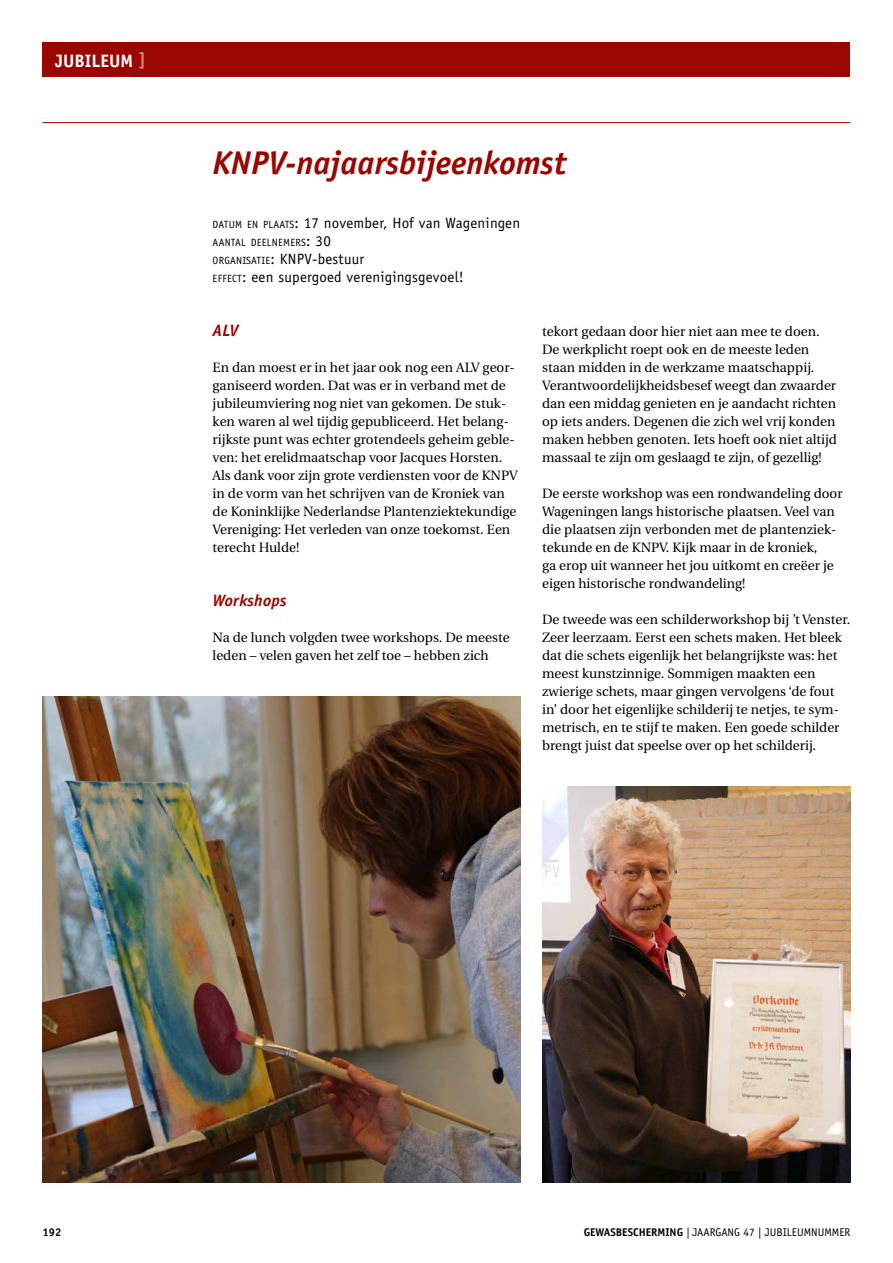
<style>
.page{position:relative;width:893px;height:1263px;background:#fff}
.page>*{position:absolute;margin:0;border:0;box-sizing:border-box;transform-origin:0 0}
.t1{font:italic 700 33px "Officina Sans";color:#9b0600}
.t2{font:700 18px "Officina Sans";color:#fff}
.t3{font:italic 700 16.5px "Officina Sans";letter-spacing:.015em;color:#9b0600}
.t4{font:15px/18px "Officina Sans";letter-spacing:.015em;color:#000}
.t5{font:13.5px/18px "Utopia";color:#000}
.t6{font:11.25px "Officina Sans";color:#000}
.t7{font:700 11.25px "Officina Sans";color:#000}
.t8{font:10.5px "Officina Sans";letter-spacing:.02em;color:#000}
.s1{color:#cf8269}
.s2{font-size:10.5px}
.s3{font-style:inherit}
.s4{font-size:15px}
.s5{font-weight:700}
</style>
<div class="page">
<div style="left:43px;top:43px;width:807px;height:34px;background:#9b0600"></div>
<hr style="left:43px;top:122px;width:807px;height:1px;background:#9b0600">
<img style="left:542px;top:786px;width:308px;height:396px">
<img style="left:43px;top:696px;width:478px;height:486px">
<h2 class="t2" style="left:55px;top:49px;width:92px">JUBILEUM <span class="s1">]</span></h2>
<h1 class="t1" style="left:213px;top:143px;width:355px">KNPV-najaarsbijeenkomst</h1>
<p class="t4" style="left:213px;top:214px;width:309px"><span class="s2">DATUM EN PLAATS</span><span class="s3">:</span> 17 november, Hof van Wageningen</p>
<p class="t8" style="left:213px;top:236px;width:120px">AANTAL DEELNEMERS<span class="s4">:</span> <span class="s4">30</span></p>
<p class="t4" style="left:213px;top:250px;width:253px"><span class="s2">ORGANISATIE</span><span class="s3">:</span> KNPV-bestuur<br><span class="s2">EFFECT</span><span class="s3">:</span> een supergoed verenigingsgevoel!</p>
<p class="t3" style="left:213px;top:321px;width:27px">ALV</p>
<p class="t5" style="left:213px;top:359px;width:307px">En dan moest er in het jaar ook nog een ALV geor&shy;ganiseerd worden. Dat was er in verband met de jubileumviering nog niet van gekomen. De stuk&shy;ken waren al wel tijdig gepubliceerd. Het belang&shy;rijkste punt was echter grotendeels geheim geble&shy;ven: het erelidmaatschap voor Jacques Horsten.<br>Als dank voor zijn grote verdiensten voor de KNPV in de vorm van het schrijven van de Kroniek van de Koninklijke Nederlandse Plantenziektekundige Vereniging: Het verleden van onze toekomst. Een terecht Hulde!</p>
<p class="t5" style="left:542px;top:323px;width:296px">tekort gedaan door hier niet aan mee te doen.<br>De werkplicht roept ook en de meeste leden staan midden in de werkzame maatschappij.<br>Verantwoordelijkheidsbesef weegt dan zwaarder dan een middag genieten en je aandacht richten op iets anders. Degenen die zich wel vrij konden maken hebben genoten. Iets hoeft ook niet altijd massaal te zijn om geslaagd te zijn, of gezellig!</p>
<p class="t5" style="left:542px;top:485px;width:302px">De eerste workshop was een rondwandeling door Wageningen langs historische plaatsen. Veel van die plaatsen zijn verbonden met de plantenziek&shy;tekunde en de KNPV. Kijk maar in de kroniek,<br>ga erop uit wanneer het jou uitkomt en creëer je eigen historische rondwandeling!</p>
<p class="t5" style="left:542px;top:611px;width:310px">De tweede was een schilderworkshop bij ’t Venster.<br>Zeer leerzaam. Eerst een schets maken. Het bleek dat die schets eigenlijk het belangrijkste was: het meest kunstzinnige. Sommigen maakten een zwierige schets, maar gingen vervolgens ‘de fout in’ door het eigenlijke schilderij te netjes, te sym&shy;metrisch, en te stijf te maken. Een goede schilder brengt juist dat speelse over op het schilderij.</p>
<p class="t3" style="left:213px;top:591px;width:76px">Workshops</p>
<p class="t5" style="left:213px;top:629px;width:299px">Na de lunch volgden twee workshops. De meeste leden – velen gaven het zelf toe – hebben zich</p>
<p class="t7" style="left:43px;top:1225px;width:20px">192</p>
<p class="t6" style="left:584px;top:1226px;width:268px"><span class="s5">GEWASBESCHERMING</span> | JAARGANG 47 | JUBILEUMNUMMER</p>
</div>
